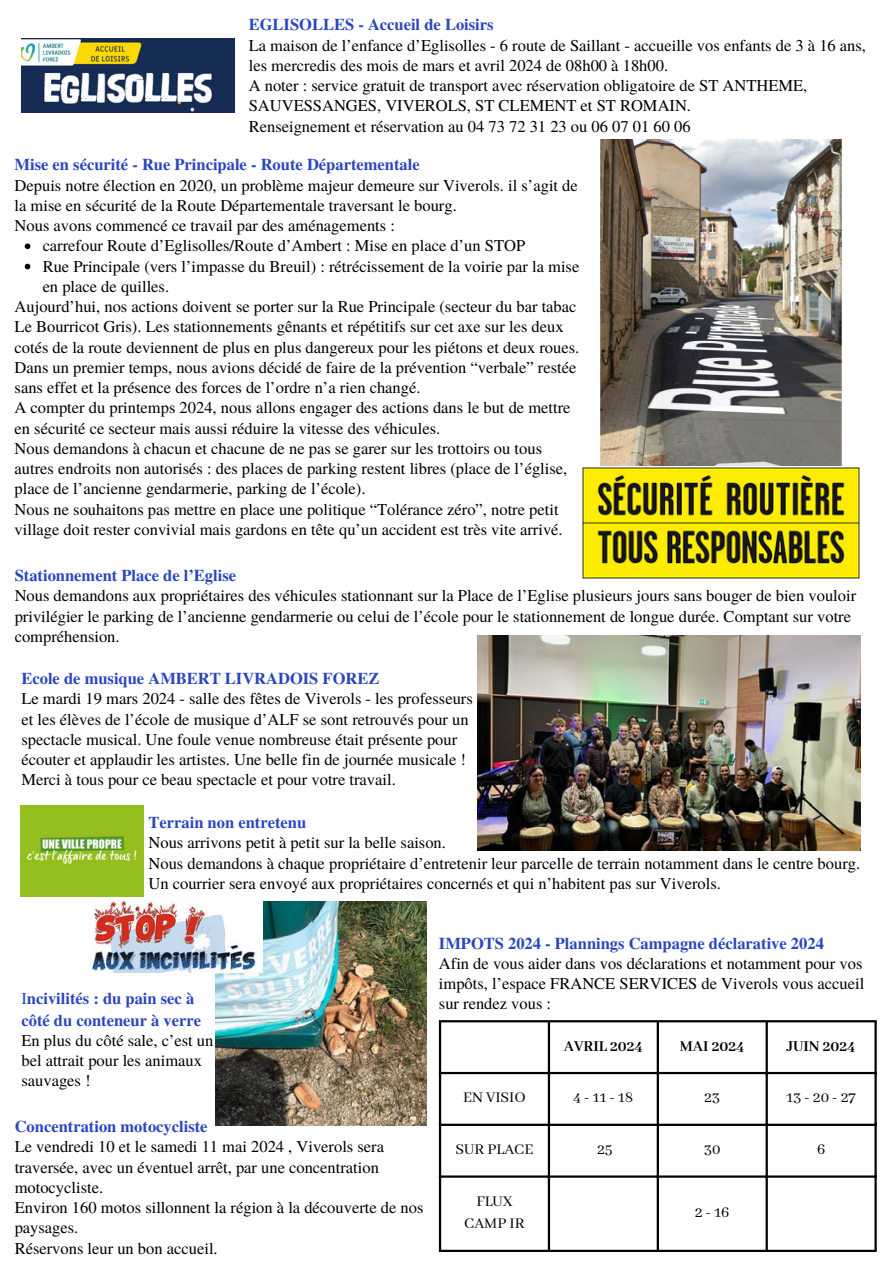
<style>
.page{position:relative;width:894px;height:1264px;background:#fff}
.page>*{position:absolute;margin:0;border:0;box-sizing:border-box;transform-origin:0 0}
.t1{font:16.5px/20.2px "Te X Gyre Termes";color:#000}
.t2{font:16.5px/22.5px "Abhaya Libre";color:#000;text-align:center}
.t3{font:700 16.5px "Abhaya Libre";color:#000}
.s1{font-weight:700;color:#2946bf}
.s2{color:#2946bf}
</style>
<div class="page">
<img style="left:600px;top:140px;width:241px;height:326px">
<img style="left:582px;top:467px;width:277px;height:112px">
<img style="left:21px;top:805px;width:122px;height:91px">
<hr style="left:439px;top:1022px;width:2px;height:227px;background:#000">
<hr style="left:547px;top:1022px;width:3px;height:227px;background:#000">
<hr style="left:656px;top:1022px;width:2px;height:227px;background:#000">
<hr style="left:765px;top:1022px;width:2px;height:227px;background:#000">
<hr style="left:874px;top:1022px;width:2px;height:227px;background:#000">
<hr style="left:439px;top:1020px;width:437px;height:2px;background:#000">
<hr style="left:439px;top:1071px;width:437px;height:3px;background:#000">
<hr style="left:439px;top:1123px;width:437px;height:2px;background:#000">
<hr style="left:439px;top:1175px;width:437px;height:2px;background:#000">
<hr style="left:439px;top:1249px;width:437px;height:2px;background:#000">
<img style="left:477px;top:636px;width:383px;height:214px">
<img style="left:21px;top:38px;width:213px;height:75px">
<img style="left:216px;top:901px;width:210px;height:224px">
<img style="left:91px;top:901px;width:171px;height:71px">
<svg style="left:25px;top:243px;width:5px;height:6px"></svg>
<svg style="left:25px;top:264px;width:5px;height:5px"></svg>
<p class="t1" style="left:249px;top:14px;width:618px"><span class="s1">EGLISOLLES - Accueil de Loisirs<br></span>La maison de l’enfance d’Eglisolles - 6 route de Saillant - accueille vos enfants de 3 à 16 ans, les mercredis des mois de mars et avril 2024 de 08h00 à 18h00.<br>A noter : service gratuit de transport avec réservation obligatoire de ST ANTHEME, SAUVESSANGES, VIVEROLS, ST CLEMENT et ST ROMAIN.<br>Renseignement et réservation au 04 73 72 31 23 ou 06 07 01 60 06</p>
<p class="t1" style="left:15px;top:154px;width:564px"><span class="s1">Mise en sécurité - Rue Principale - Route Départementale<br></span>Depuis notre élection en 2020, un problème majeur demeure sur Viverols. il s’agit de la mise en sécurité de la Route Départementale traversant le bourg.<br>Nous avons commencé ce travail par des aménagements :</p>
<p class="t1" style="left:43px;top:235px;width:484px">carrefour Route d’Eglisolles/Route d’Ambert : Mise en place d’un STOP</p>
<p class="t1" style="left:43px;top:255px;width:538px">Rue Principale (vers l’impasse du Breuil) : rétrécissement de la voirie par la mise en place de quilles.</p>
<p class="t1" style="left:15px;top:295px;width:566px">Aujourd’hui, nos actions doivent se porter sur la Rue Principale (secteur du bar tabac Le Bourricot Gris). Les stationnements gênants et répétitifs sur cet axe sur les deux cotés de la route deviennent de plus en plus dangereux pour les piétons et deux roues.<br>Dans un premier temps, nous avions décidé de faire de la prévention “verbale” restée sans effet et la présence des forces de l’ordre n’a rien changé.<br>A compter du printemps 2024, nous allons engager des actions dans le but de mettre en sécurité ce secteur mais aussi réduire la vitesse des véhicules.<br>Nous demandons à chacun et chacune de ne pas se garer sur les trottoirs ou tous autres endroits non autorisés : des places de parking restent libres (place de l’église, place de l’ancienne gendarmerie, parking de l’école).<br>Nous ne souhaitons pas mettre en place une politique “Tolérance zéro”, notre petit village doit rester convivial mais gardons en tête qu’un accident est très vite arrivé.</p>
<p class="t1" style="left:15px;top:564px;width:842px"><span class="s1">Stationnement Place de l’Eglise<br></span>Nous demandons aux propriétaires des véhicules stationnant sur la Place de l’Eglise plusieurs jours sans bouger de bien vouloir privilégier le parking de l’ancienne gendarmerie ou celui de l’école pour le stationnement de longue durée. Comptant sur votre compréhension.</p>
<p class="t1" style="left:21px;top:667px;width:453px"><span class="s1">Ecole de musique AMBERT LIVRADOIS FOREZ<br></span>Le mardi 19 mars 2024 - salle des fêtes de Viverols - les professeurs et les élèves de l’école de musique d’ALF se sont retrouvés pour un spectacle musical. Une foule venue nombreuse était présente pour écouter et applaudir les artistes. Une belle fin de journée musicale !<br>Merci à tous pour ce beau spectacle et pour votre travail.</p>
<p class="t1" style="left:148px;top:811px;width:713px"><span class="s1">Terrain non entretenu<br></span>Nous arrivons petit à petit sur la belle saison.<br>Nous demandons à chaque propriétaire d’entretenir leur parcelle de terrain notamment dans le centre bourg.<br>Un courrier sera envoyé aux propriétaires concernés et qui n’habitent pas sur Viverols.</p>
<p class="t1" style="left:21px;top:987px;width:193px"><span class="s2">I</span><span class="s1">ncivilités : du pain sec à côté du conteneur à verre<br></span>En plus du côté sale, c’est un bel attrait pour les animaux sauvages !</p>
<p class="t1" style="left:15px;top:1115px;width:410px"><span class="s1">Concentration motocycliste<br></span>Le vendredi 10 et le samedi 11 mai 2024 , Viverols sera traversée, avec un éventuel arrêt, par une concentration motocycliste.<br>Environ 160 motos sillonnent la région à la découverte de nos paysages.<br>Réservons leur un bon accueil.</p>
<p class="t1" style="left:439px;top:932px;width:427px"><span class="s1">IMPOTS 2024 - Plannings Campagne déclarative 2024<br></span>Afin de vous aider dans vos déclarations et notamment pour vos impôts, l’espace FRANCE SERVICES de Viverols vous accueil sur rendez vous :</p>
<h1 class="t3" style="left:563px;top:1036px;width:81px">AVRIL 2024</h1>
<p class="t3" style="left:679px;top:1036px;width:66px">MAI 2024</p>
<p class="t3" style="left:786px;top:1036px;width:70px">JUIN 2024</p>
<h1 class="t2" style="left:463px;top:1086px;width:64px">EN VISIO</h1>
<p class="t2" style="left:573px;top:1086px;width:62px">4-11-18</p>
<h1 class="t2" style="left:704px;top:1086px;width:17px">23</h1>
<p class="t2" style="left:786px;top:1086px;width:71px">13-20-27</p>
<h1 class="t2" style="left:455px;top:1138px;width:79px">SUR PLACE</h1>
<p class="t2" style="left:597px;top:1138px;width:17px">25</p>
<h1 class="t2" style="left:703px;top:1138px;width:18px">30</h1>
<p class="t2" style="left:816px;top:1138px;width:10px">6</p>
<p class="t2" style="left:464px;top:1190px;width:62px">FLUX<br>CAMP IR</p>
<h1 class="t2" style="left:695px;top:1201px;width:36px">2-16</h1>
</div>
